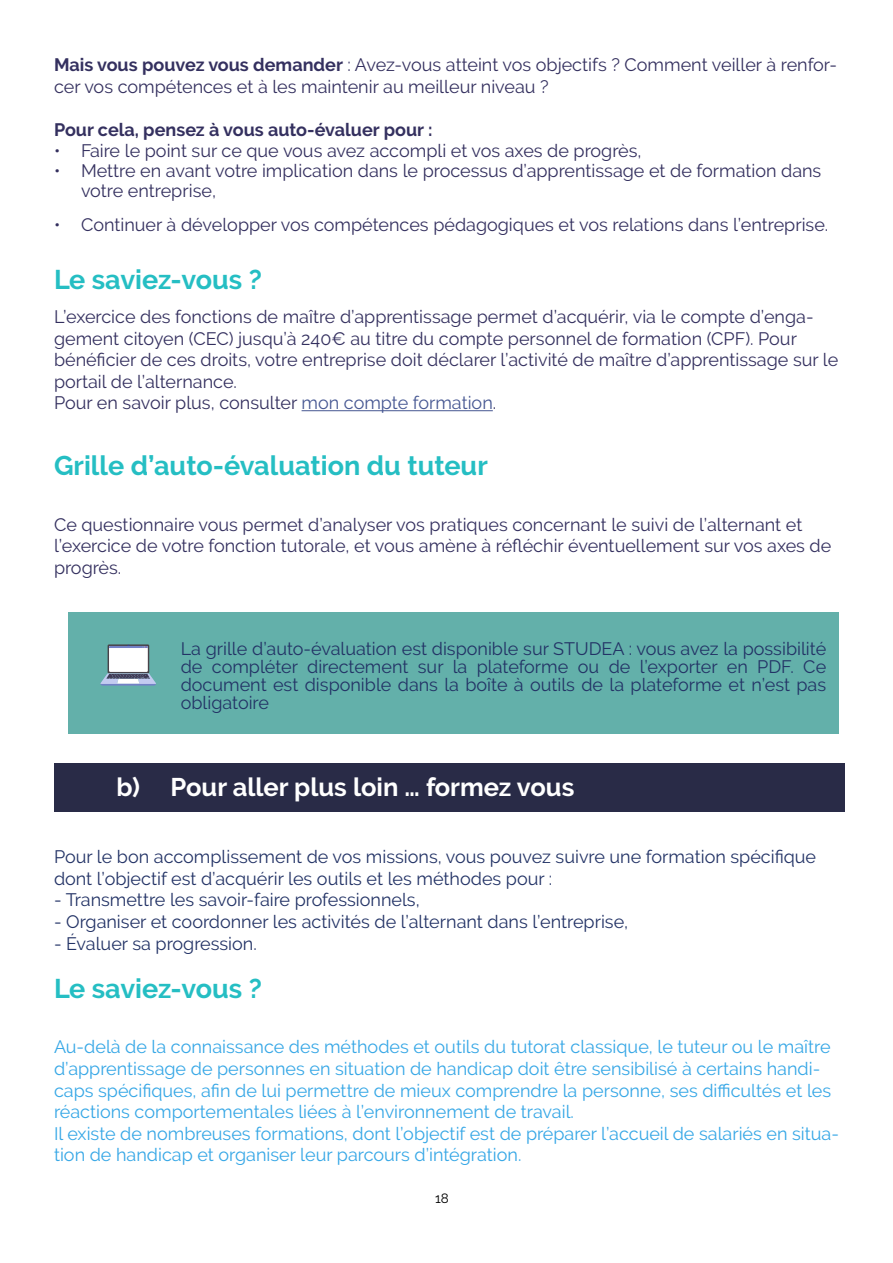
<style>
.page{position:relative;width:893px;height:1263px;background:#fff}
.page>*{position:absolute;margin:0;border:0;box-sizing:border-box;transform-origin:0 0}
.t1{font:700 27px "Raleway";color:#25bec3}
.t2{font:700 25.5px "Raleway";color:#fff}
.t3{font:18px/21.6px "Raleway";color:#34305f}
.t4{font:18px/18px "Raleway";color:#233366;text-align:justify}
.t5{font:18px/21.6px "Raleway";color:#36a7e6}
.t6{font:700 18px "Raleway";color:#34305f}
.t7{font:13.5px "Raleway";color:#000}
.s1{font-weight:700}
.s2{color:#465792}
</style>
<div class="page">
<hr style="left:302px;top:410px;width:191px;height:1px;background:#465792">
<div style="left:54px;top:763px;width:791px;height:49px;background:#292b47"></div>
<div style="left:69px;top:612px;width:770px;height:122px;background:#63b0aa"></div>
<svg style="left:108px;top:644px;width:41px;height:29px"></svg>
<div style="left:109px;top:646px;width:39px;height:26px;background:#fff"></div>
<svg style="left:109px;top:645px;width:39px;height:3px"></svg>
<svg style="left:100px;top:670px;width:56px;height:16px"></svg>
<p class="t3" style="left:54px;top:54px;width:784px"><span class="s1">Mais vous pouvez vous demander</span> : Avez-vous atteint vos objectifs ? Comment veiller à renfor&shy;cer vos compétences et à les maintenir au meilleur niveau ?</p>
<p class="t6" style="left:54px;top:119px;width:380px">Pour cela, pensez à vous auto-évaluer pour :</p>
<p class="t3" style="left:54px;top:140px;width:589px">• Faire le point sur ce que vous avez accompli et vos axes de progrès,</p>
<p class="t3" style="left:81px;top:161px;width:742px;line-height:19.8px;text-indent:-27px">• Mettre en avant votre implication dans le processus d’apprentissage et de formation dans votre entreprise,</p>
<p class="t3" style="left:54px;top:213px;width:776px">• Continuer à développer vos compétences pédagogiques et vos relations dans l’entreprise.</p>
<p class="t1" style="left:54px;top:264px;width:209px">Le saviez-vous ?</p>
<p class="t3" style="left:54px;top:306px;width:786px">L’exercice des fonctions de maître d’apprentissage permet d’acquérir, via le compte d’enga&shy;gement citoyen (CEC) jusqu’à 240€ au titre du compte personnel de formation (CPF). Pour bénéficier de ces droits, votre entreprise doit déclarer l’activité de maître d’apprentissage sur le portail de l’alternance.</p>
<p class="t3" style="left:54px;top:392px;width:444px">Pour en savoir plus, consulter <span class="s2">mon compte formation</span>.</p>
<p class="t1" style="left:54px;top:450px;width:435px">Grille d’auto-évaluation du tuteur</p>
<p class="t3" style="left:54px;top:513px;width:779px">Ce questionnaire vous permet d’analyser vos pratiques concernant le suivi de l’alternant et l’exercice de votre fonction tutorale, et vous amène à réfléchir éventuellement sur vos axes de progrès.</p>
<p class="t4" style="left:181px;top:639px;width:647px">La grille d’auto-évaluation est disponible sur STUDEA : vous avez la possibilité de compléter directement sur la plateforme ou de l’exporter en PDF. Ce document est disponible dans la boîte à outils de la plateforme et n’est pas obligatoire</p>
<p class="t2" style="left:117px;top:772px;width:459px">b) Pour aller plus loin … formez vous</p>
<p class="t4" style="left:54px;top:846px;width:764px;line-height:21.6px">Pour le bon accomplissement de vos missions, vous pouvez suivre une formation spécifique dont l’objectif est d’acquérir les outils et les méthodes pour :</p>
<p class="t4" style="left:54px;top:891px;width:367px">- Transmettre les savoir-faire professionnels,</p>
<p class="t4" style="left:54px;top:912px;width:576px">- Organiser et coordonner les activités de l’alternant dans l’entreprise,</p>
<p class="t4" style="left:54px;top:934px;width:204px">- Évaluer sa progression.</p>
<p class="t1" style="left:54px;top:973px;width:209px">Le saviez-vous ?</p>
<p class="t5" style="left:54px;top:1036px;width:779px">Au-delà de la connaissance des méthodes et outils du tutorat classique, le tuteur ou le maître d’apprentissage de personnes en situation de handicap doit être sensibilisé à certains handi&shy;caps spécifiques, afin de lui permettre de mieux comprendre la personne, ses difficultés et les réactions comportementales liées à l’environnement de travail.</p>
<p class="t5" style="left:54px;top:1122px;width:786px">Il existe de nombreuses formations, dont l’objectif est de préparer l’accueil de salariés en situa&shy;tion de handicap et organiser leur parcours d’intégration.</p>
<p class="t7" style="left:435px;top:1191px;width:15px">18</p>
</div>
